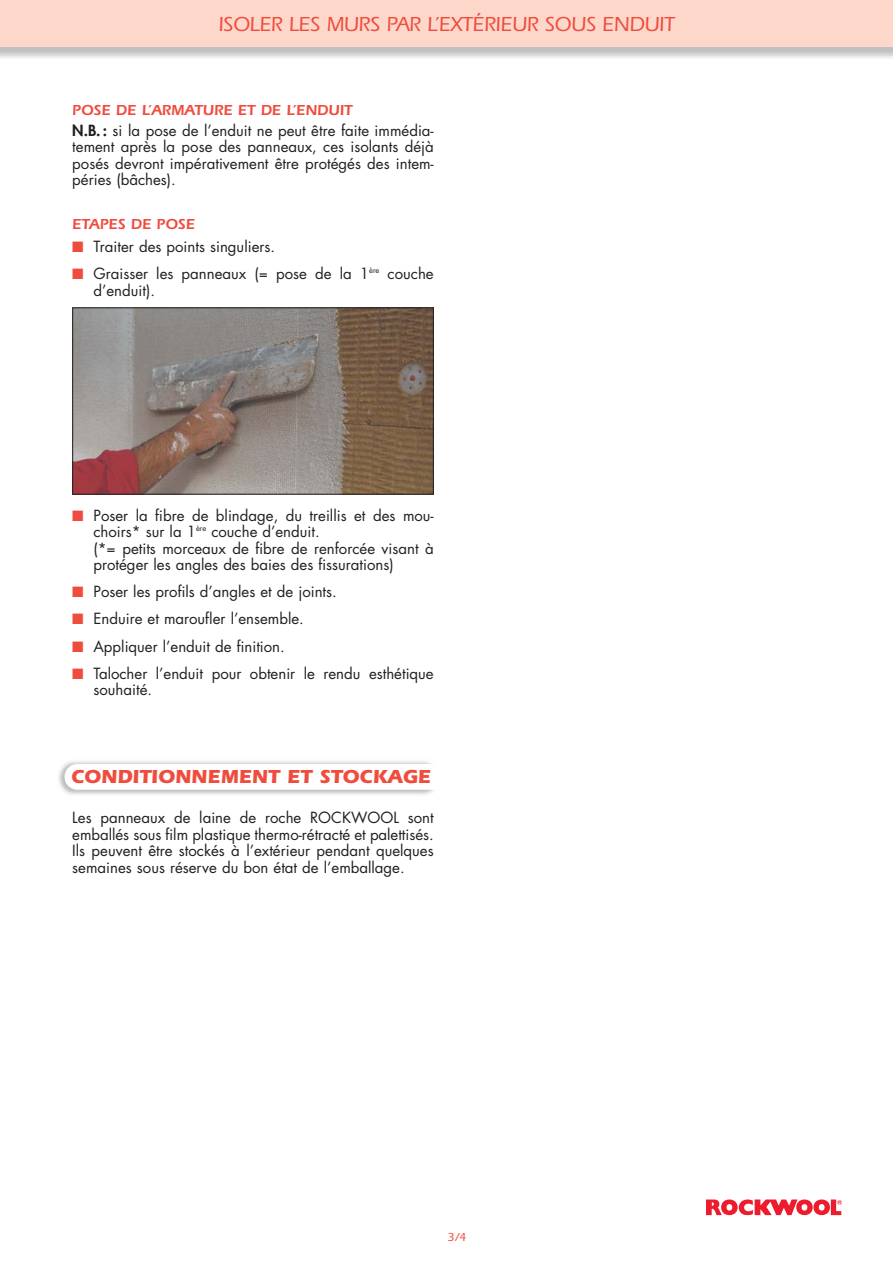
<style>
.page{position:relative;width:893px;height:1263px;background:#fff}
.page>*{position:absolute;margin:0;border:0;box-sizing:border-box;transform-origin:0 0}
.t1{font:500 21px "Itc Eras";letter-spacing:-.01em;color:#f04c3e}
.t2{font:700 19.5px "Itc Eras";color:#f04c3e}
.t3{font:15px/16.5px "Futura";color:#231f20}
.t4{font:600 15px "Itc Eras";color:#f04c3e}
.t5{font:500 12px "Itc Eras";color:#f04c3e}
.s1{font-weight:800}
.s2{color:#f04c3e}
</style>
<div class="page">
<div style="left:0;top:0;width:893px;height:47px;background:#fdd8ca"></div>
<svg style="left:706px;top:1199px;width:136px;height:16px"></svg>
<img style="left:58px;top:761px;width:376px;height:34px">
<div style="left:65px;top:764px;width:392px;height:26px;background:#fff;border-radius:13px"></div>
<img style="left:74px;top:309px;width:358px;height:183px">
<div style="left:72px;top:307px;width:362px;height:187px;border:1px solid #231f20"></div>
<h1 class="t1" style="left:218px;top:17px;width:458px">ISOLER LES MURS PAR L’EXTÉRIEUR SOUS ENDUIT</h1>
<p class="t4" style="left:72px;top:105px;width:282px">POSE DE L’ARMATURE ET DE L’ENDUIT</p>
<p class="t3" style="left:72px;top:123px;width:363px;text-align:justify"><span class="s1">N.B.:</span> si la pose de l’enduit ne peut être faite immédia&shy;tement après la pose des panneaux, ces isolants déjà posés devront impérativement être protégés des intem&shy;péries (bâches).</p>
<p class="t4" style="left:72px;top:219px;width:124px">ETAPES DE POSE</p>
<p class="t3" style="left:72px;top:239px;width:204px"><span class="s2">■</span> Traiter des points singuliers.</p>
<p class="t3" style="left:93px;top:267px;width:342px;text-indent:-21px"><span class="s2">■</span> Graisser les panneaux (= pose de la 1<sup>ère</sup> couche d’enduit).</p>
<p class="t3" style="left:93px;top:508px;width:342px;text-indent:-21px"><span class="s2">■</span> Poser la fibre de blindage, du treillis et des mou&shy;choirs* sur la 1<sup>ère</sup> couche d’enduit.<br>(*= petits morceaux de fibre de renforcée visant à protéger les angles des baies des fissurations)</p>
<p class="t3" style="left:72px;top:585px;width:266px"><span class="s2">■</span> Poser les profils d’angles et de joints.</p>
<p class="t3" style="left:72px;top:612px;width:233px"><span class="s2">■</span> Enduire et maroufler l’ensemble.</p>
<p class="t3" style="left:72px;top:639px;width:214px"><span class="s2">■</span> Appliquer l’enduit de finition.</p>
<p class="t3" style="left:93px;top:666px;width:342px;text-indent:-21px"><span class="s2">■</span> Talocher l’enduit pour obtenir le rendu esthétique souhaité.</p>
<h2 class="t2" style="left:71px;top:770px;width:361px">CONDITIONNEMENT ET STOCKAGE</h2>
<p class="t3" style="left:72px;top:811px;width:363px;text-align:justify">Les panneaux de laine de roche ROCKWOOL sont emballés sous film plastique thermo-rétracté et palettisés.<br>Ils peuvent être stockés à l’extérieur pendant quelques semaines sous réserve du bon état de l’emballage.</p>
<p class="t5" style="left:448px;top:1233px;width:20px">3/4</p>
</div>
